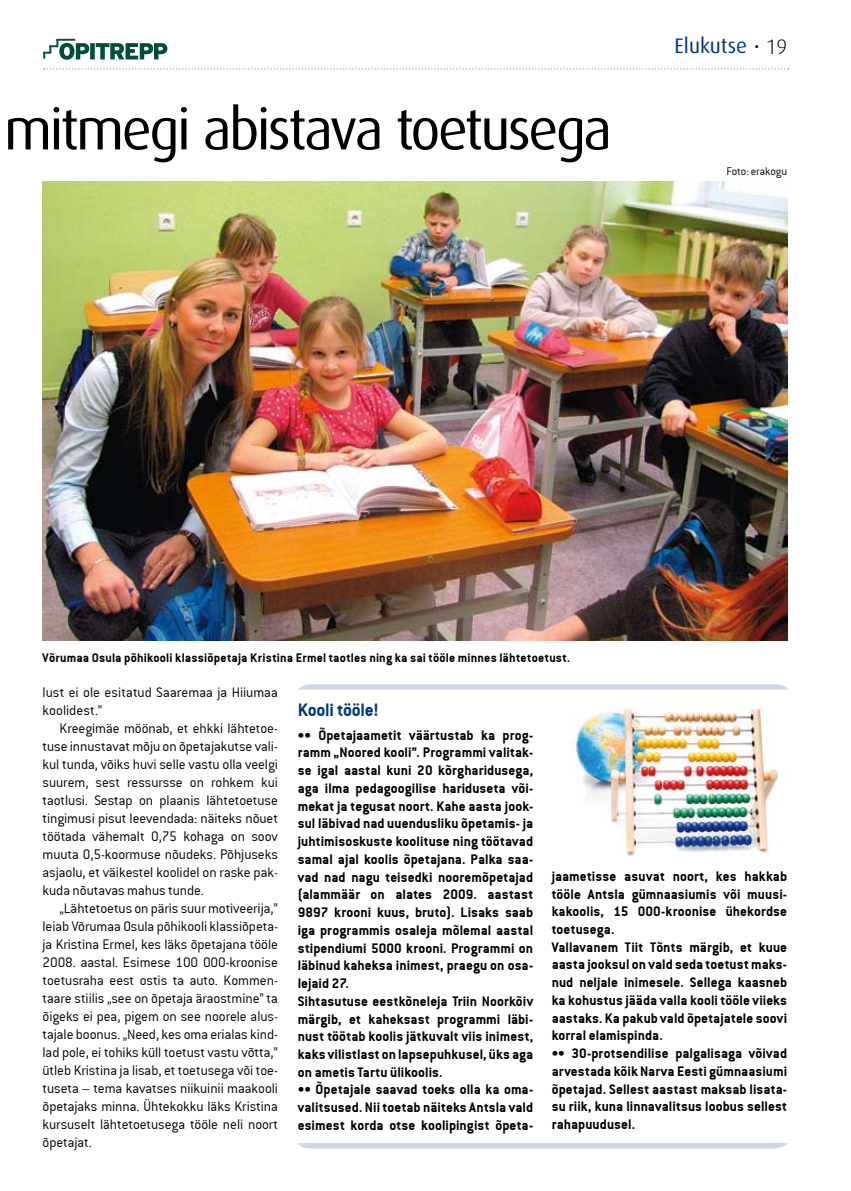
<style>
.page{position:relative;width:851px;height:1191px;background:#fff}
.page>*{position:absolute;margin:0;border:0;box-sizing:border-box;transform-origin:0 0}
.t1{font:57.45px "Dax";letter-spacing:-.045em;color:#000}
.t2{font:21px "Dax";color:#003781}
.t3{font:19.5px "Conduit ITCTT Bold";letter-spacing:-.015em;color:#003781}
.t4{font:15px/17.7px "Conduit ITCTT Bold";letter-spacing:.005em;color:#000}
.t5{font:15px/18px "Conduit ITCTT Light";letter-spacing:-.005em;color:#000;text-align:justify}
.t6{font:13.5px "Conduit ITCTT Bold";letter-spacing:.015em;color:#000}
.t7{font:12px "Conduit ITCTT Light";letter-spacing:-.005em;color:#000}
.s1{font-weight:300;color:#000}
</style>
<div class="page">
<svg style="left:44px;top:68px;width:744px;height:2px"></svg>
<svg style="left:43px;top:39px;width:124px;height:21px"></svg>
<img style="left:43px;top:181px;width:744px;height:459px">
<svg style="left:298px;top:684px;width:490px;height:6px;background:#d3dbe8"></svg>
<div style="left:297px;top:1143px;width:490px;height:5px;background:#cdd7e6"></div>
<img style="left:573px;top:700px;width:206px;height:156px">
<h1 class="t1" style="left:4px;top:98px;width:609px">mitmegi abistava toetusega</h1>
<h2 class="t2" style="left:674px;top:34px;width:114px">Elukutse <span class="s1">• 19</span></h2>
<p class="t7" style="left:726px;top:165px;width:62px">Foto: erakogu</p>
<p class="t6" style="left:43px;top:649px;width:529px">Võrumaa Osula põhikooli klassiõpetaja Kristina Ermel taotles ning ka sai tööle minnes lähtetoetust.</p>
<p class="t5" style="left:43px;top:683px;width:237px">lust ei ole esitatud Saaremaa ja Hiiumaa koolidest.”</p>
<p class="t5" style="left:43px;top:719px;width:237px;text-indent:17px">Kreegimäe möönab, et ehkki lähtetoe&shy;tuse innustavat mõju on õpetajakutse vali&shy;kul tunda, võiks huvi selle vastu olla veelgi suurem, sest ressursse on rohkem kui taotlusi. Sestap on plaanis lähtetoetuse tingimusi pisut leevendada: näiteks nõuet töötada vähemalt 0,75 kohaga on soov muuta 0,5-koormuse nõudeks. Põhjuseks asjaolu, et väikestel koolidel on raske pak&shy;kuda nõutavas mahus tunde.</p>
<p class="t5" style="left:43px;top:899px;width:237px;text-indent:17px">„Lähtetoetus on päris suur motiveerija,” leiab Võrumaa Osula põhikooli klassiõpeta&shy;ja Kristina Ermel, kes läks õpetajana tööle 2008. aastal. Esimese 100 000-kroonise toetusraha eest ostis ta auto. Kommen&shy;taare stiilis „see on õpetaja äraostmine” ta õigeks ei pea, pigem on see noorele alus&shy;tajale boonus. „Need, kes oma erialas kind&shy;lad pole, ei tohiks küll toetust vastu võtta,” ütleb Kristina ja lisab, et toetusega või toe&shy;tuseta – tema kavatses niikuinii maakooli õpetajaks minna. Ühtekokku läks Kristina kursuselt lähtetoetusega tööle neli noort õpetajat.</p>
<h3 class="t3" style="left:298px;top:698px;width:82px">Kooli tööle!</h3>
<p class="t4" style="left:298px;top:726px;width:237px">•• Õpetajaametit väärtustab ka prog&shy;ramm „Noored kooli”. Programmi valitak&shy;se igal aastal kuni 20 kõrgharidusega, aga ilma pedagoogilise hariduseta või&shy;mekat ja tegusat noort. Kahe aasta jook&shy;sul läbivad nad uuendusliku õpetamis- ja juhtimisoskuste koolituse ning töötavad samal ajal koolis õpetajana. Palka saa&shy;vad nad nagu teisedki nooremõpetajad (alammäär on alates 2009. aastast 9897 krooni kuus, bruto). Lisaks saab iga programmis osaleja mõlemal aastal stipendiumi 5000 krooni. Programmi on läbinud kaheksa inimest, praegu on osa&shy;lejaid 27.<br>Sihtasutuse eestkõneleja Triin Noorkõiv märgib, et kaheksast programmi läbi&shy;nust töötab koolis jätkuvalt viis inimest, kaks vilistlast on lapsepuhkusel, üks aga on ametis Tartu ülikoolis.</p>
<p class="t4" style="left:298px;top:1080px;width:237px;text-align:justify">•• Õpetajale saavad toeks olla ka oma&shy;valitsused. Nii toetab näiteks Antsla vald esimest korda otse koolipingist õpeta-</p>
<p class="t4" style="left:551px;top:867px;width:237px">jaametisse asuvat noort, kes hakkab tööle Antsla gümnaasiumis või muusi&shy;kakoolis, 15 000-kroonise ühekordse toetusega.<br>Vallavanem Tiit Tõnts märgib, et kuue aasta jooksul on vald seda toetust maks&shy;nud neljale inimesele. Sellega kaasneb ka kohustus jääda valla kooli tööle viieks aastaks. Ka pakub vald õpetajatele soovi korral elamispinda.</p>
<p class="t4" style="left:551px;top:1044px;width:237px;text-align:justify">•• 30-protsendilise palgalisaga võivad arvestada kõik Narva Eesti gümnaasiumi õpetajad. Sellest aastast maksab lisata&shy;su riik, kuna linnavalitsus loobus sellest rahapuudusel.</p>
</div>
